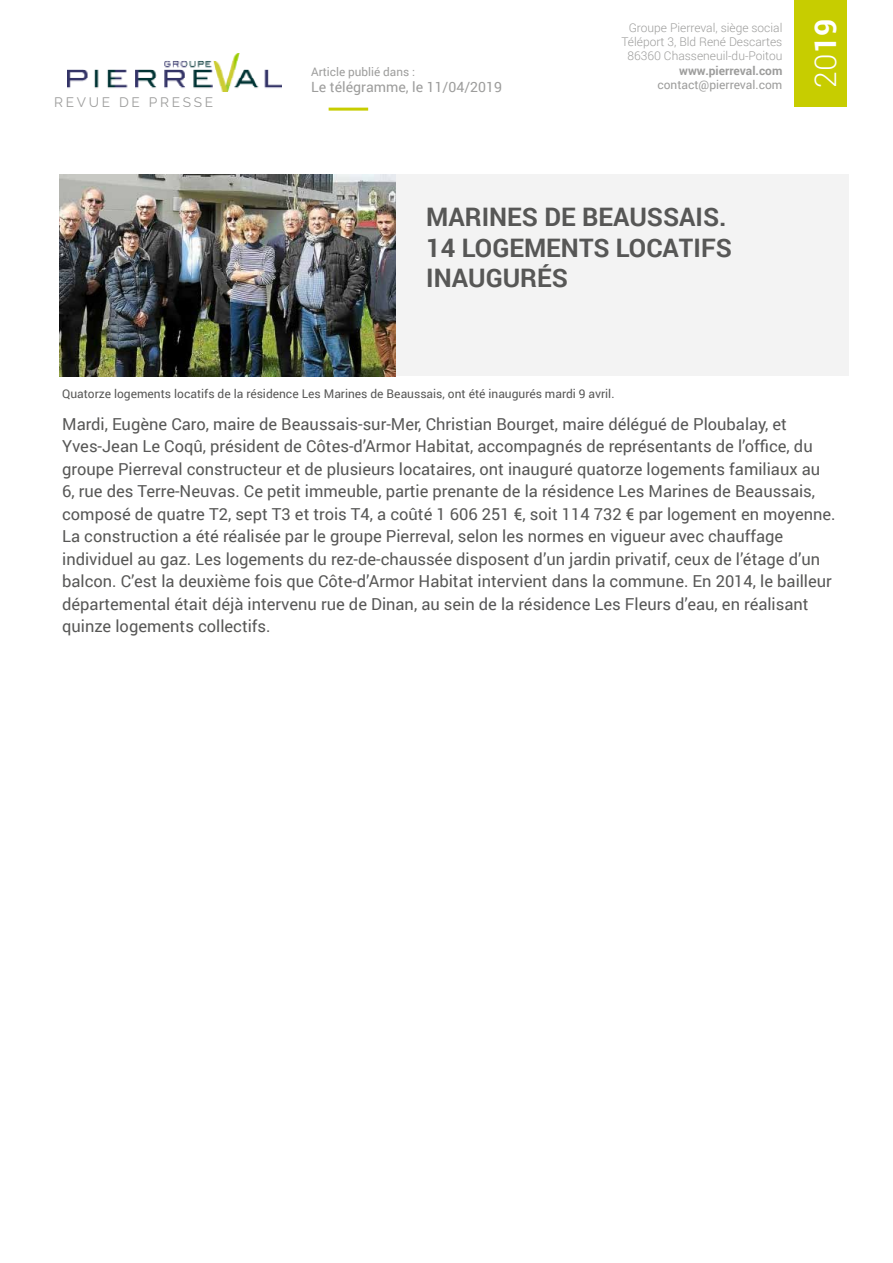
<style>
.page{position:relative;width:893px;height:1263px;background:#fff}
.page>*{position:absolute;margin:0;border:0;box-sizing:border-box;transform-origin:0 0}
.t1{font:300 30px "Roboto";color:#fff}
.t2{font:700 25.5px/30.6px "Roboto";color:#575756}
.t3{font:16.5px/22.5px "Roboto";color:#575756}
.t4{font:14.1px "Roboto";color:#9d9d9c}
.t5{font:13.65px "Raleway";letter-spacing:.2em;color:#9d9d9c}
.t6{font:12px "Roboto";color:#575756}
.t7{font:300 12px/14.4px "Roboto";color:#9d9d9c;text-align:right}
.t8{font:12px "Roboto";color:#9d9d9c}
.t9{font:700 12px "Roboto";color:#9d9d9c}
.t10{font:11.7px "Roboto";color:#9d9d9c}
.s1{font-weight:700}
</style>
<div class="page">
<img style="left:68px;top:54px;width:214px;height:38px">
<div style="left:794px;top:1px;width:53px;height:106px;background:#c7cd00"></div>
<hr style="left:329px;top:108px;width:39px;height:3px;background:#c7cd00">
<div style="left:395px;top:174px;width:453px;height:202px;background:#f3f3f3"></div>
<img style="left:59px;top:174px;width:336px;height:202px">
<p class="t5" style="left:54px;top:95px;width:161px">REVUE DE PRESSE</p>
<p class="t10" style="left:311px;top:64px;width:106px">Article publié dans :</p>
<p class="t4" style="left:311px;top:77px;width:192px">Le télégramme, le 11/04/2019</p>
<p class="t7" style="left:621px;top:20px;width:163px">Groupe Pierreval, siège social<br>Téléport 3, Bld René Descartes<br>86360 Chasseneuil-du-Poitou</p>
<p class="t9" style="left:679px;top:62px;width:105px">www.pierreval.com</p>
<p class="t8" style="left:657px;top:76px;width:127px">contact@pierreval.com</p>
<h1 class="t1" style="left:805px;top:88px;width:70px;rotate:-90deg">20<span class="s1">19</span></h1>
<h2 class="t2" style="left:426px;top:201px;width:307px">MARINES DE BEAUSSAIS.<br>14 LOGEMENTS LOCATIFS<br>INAUGURÉS</h2>
<p class="t6" style="left:62px;top:385px;width:554px">Quatorze logements locatifs de la résidence Les Marines de Beaussais, ont été inaugurés mardi 9 avril.</p>
<p class="t3" style="left:62px;top:412px;width:775px">Mardi, Eugène Caro, maire de Beaussais-sur-Mer, Christian Bourget, maire délégué de Ploubalay, et Yves-Jean Le Coqû, président de Côtes-d’Armor Habitat, accompagnés de représentants de l’office, du groupe Pierreval constructeur et de plusieurs locataires, ont inauguré quatorze logements familiaux au 6, rue des Terre-Neuvas. Ce petit immeuble, partie prenante de la résidence Les Marines de Beaussais, composé de quatre T2, sept T3 et trois T4, a coûté 1 606 251 €, soit 114 732 € par logement en moyenne.<br>La construction a été réalisée par le groupe Pierreval, selon les normes en vigueur avec chauffage individuel au gaz. Les logements du rez-de-chaussée disposent d’un jardin privatif, ceux de l’étage d’un balcon. C’est la deuxième fois que Côte-d’Armor Habitat intervient dans la commune. En 2014, le bailleur départemental était déjà intervenu rue de Dinan, au sein de la résidence Les Fleurs d’eau, en réalisant quinze logements collectifs.</p>
</div>
